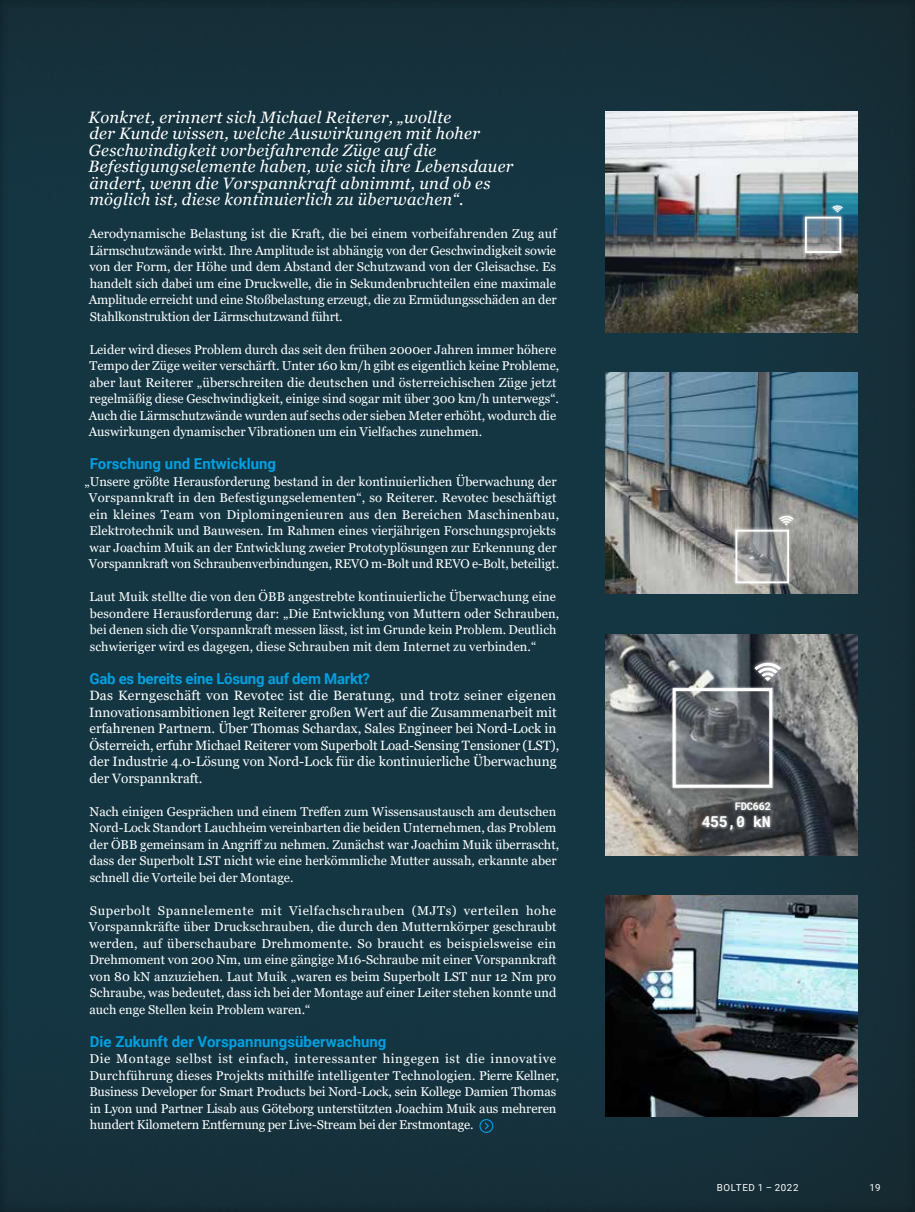
<style>
.page{position:relative;width:915px;height:1212px;background:#fff}
.page>*{position:absolute;margin:0;border:0;box-sizing:border-box;transform-origin:0 0}
.t1{font:italic 16.5px/16.5px "Georgia";letter-spacing:.02em;color:#fff}
.t2{font:700 15px "Roboto";color:#009fe0}
.t3{font:700 15px "Roboto";letter-spacing:-.02em;color:#009fe0}
.t4{font:700 15px "Roboto Mono";color:#fff}
.t5{font:13.5px/16.5px "Georgia";color:#fff}
.t6{font:12.75px/16.5px "Georgia";color:#fff}
.t7{font:700 10.5px "Roboto Mono";letter-spacing:-.03em;color:#fff}
.t8{font:9.75px "Roboto";letter-spacing:.065em;color:#fff}
</style>
<div class="page">
<div style="left:0;top:0;width:914px;height:1212px;background:#143542"></div>
<img style="left:605px;top:895px;width:252px;height:221px">
<img style="left:605px;top:111px;width:252px;height:221px">
<div style="left:801px;top:213px;width:43px;height:44px;background:#fff;opacity:.75"></div>
<svg style="left:807px;top:220px;width:31px;height:30px"></svg>
<div style="left:804px;top:217px;width:37px;height:36px;border:2px solid #fff"></div>
<img style="left:605px;top:373px;width:252px;height:221px">
<div style="left:731px;top:526px;width:61px;height:61px;background:#fff;opacity:.75"></div>
<svg style="left:738px;top:533px;width:47px;height:47px;background:#959697"></svg>
<div style="left:735px;top:530px;width:53px;height:53px;border:2px solid #fff"></div>
<div style="left:775px;top:513px;width:21px;height:15px;background:#fff;opacity:.75"></div>
<svg style="left:778px;top:515px;width:15px;height:10px"></svg>
<img style="left:605px;top:634px;width:252px;height:221px">
<svg style="left:671px;top:687px;width:102px;height:102px;background:#707377"></svg>
<div style="left:750px;top:659px;width:34px;height:25px;background:#fff;opacity:.75"></div>
<svg style="left:754px;top:661px;width:26px;height:20px"></svg>
<div style="left:699px;top:800px;width:74px;height:33px;background:#fff;opacity:.75"></div>
<div style="left:830px;top:204px;width:14px;height:10px;background:#fff;opacity:.75"></div>
<svg style="left:832px;top:205px;width:10px;height:7px"></svg>
<div style="left:479px;top:1119px;width:14px;height:14px;border:1px solid #009fe0;border-radius:50%"></div>
<svg style="left:485px;top:1122px;width:4px;height:8px"></svg>
<p class="t1" style="left:89px;top:109px;width:426px">Konkret, erinnert sich Michael Reiterer, „wollte<br>der Kunde wissen, welche Auswirkungen mit hoher Geschwindigkeit vorbeifahrende Züge auf die Befestigungselemente haben, wie sich ihre Lebensdauer ändert, wenn die Vorspannkraft abnimmt, und ob es möglich ist, diese kontinuierlich zu überwachen“.</p>
<p class="t6" style="left:89px;top:226px;width:469px;text-align:justify">Aerodynamische Belastung ist die Kraft, die bei einem vorbeifahrenden Zug auf Lärmschutzwände wirkt. Ihre Amplitude ist abhängig von der Geschwindigkeit sowie von der Form, der Höhe und dem Abstand der Schutzwand von der Gleisachse. Es handelt sich dabei um eine Druckwelle, die in Sekundenbruchteilen eine maximale Amplitude erreicht und eine Stoßbelastung erzeugt, die zu Ermüdungsschäden an der Stahlkonstruktion der Lärmschutzwand führt.</p>
<p class="t6" style="left:89px;top:341px;width:472px">Leider wird dieses Problem durch das seit den frühen 2000er Jahren immer höhere Tempo der Züge weiter verschärft. Unter 160 km/h gibt es eigentlich keine Probleme, aber laut Reiterer „überschreiten die deutschen und österreichischen Züge jetzt regelmäßig diese Geschwindigkeit, einige sind sogar mit über 300 km/h unterwegs“.<br>Auch die Lärmschutzwände wurden auf sechs oder sieben Meter erhöht, wodurch die Auswirkungen dynamischer Vibrationen um ein Vielfaches zunehmen.</p>
<p class="t2" style="left:90px;top:453px;width:188px">Forschung und Entwicklung</p>
<p class="t6" style="left:84px;top:473px;width:476px;text-align:center">„Unsere größte Herausforderung bestand in der kontinuierlichen Überwachung der Vorspannkraft in den Befestigungselementen“, so Reiterer. Revotec beschäftigt ein kleines Team von Diplomingenieuren aus den Bereichen Maschinenbau, Elektrotechnik und Bauwesen. Im Rahmen eines vierjährigen Forschungsprojekts war Joachim Muik an der Entwicklung zweier Prototyplösungen zur Erkennung der Vorspannkraft von Schraubenverbindungen, REVO m-Bolt und REVO e-Bolt, beteiligt.</p>
<p class="t6" style="left:89px;top:589px;width:471px">Laut Muik stellte die von den ÖBB angestrebte kontinuierliche Überwachung eine besondere Herausforderung dar: „Die Entwicklung von Muttern oder Schrauben, bei denen sich die Vorspannkraft messen lässt, ist im Grunde kein Problem. Deutlich schwieriger wird es dagegen, diese Schrauben mit dem Internet zu verbinden.“</p>
<p class="t3" style="left:89px;top:668px;width:282px">Gab es bereits eine Lösung auf dem Markt?</p>
<p class="t5" style="left:89px;top:688px;width:471px">Das Kerngeschäft von Revotec ist die Beratung, und trotz seiner eigenen Innovationsambitionen legt Reiterer großen Wert auf die Zusammenarbeit mit erfahrenen Partnern. Über Thomas Schardax, Sales Engineer bei Nord-Lock in Österreich, erfuhr Michael Reiterer vom Superbolt Load-Sensing Tensioner (LST), der Industrie 4.0-Lösung von Nord-Lock für die kontinuierliche Überwachung der Vorspannkraft.</p>
<p class="t6" style="left:89px;top:803px;width:471px">Nach einigen Gesprächen und einem Treffen zum Wissensaustausch am deutschen Nord-Lock Standort Lauchheim vereinbarten die beiden Unternehmen, das Problem der ÖBB gemeinsam in Angriff zu nehmen. Zunächst war Joachim Muik überrascht, dass der Superbolt LST nicht wie eine herkömmliche Mutter aussah, erkannte aber schnell die Vorteile bei der Montage.</p>
<p class="t6" style="left:89px;top:902px;width:469px;text-align:justify">Superbolt Spannelemente mit Vielfachschrauben (MJTs) verteilen hohe Vorspannkräfte über Druckschrauben, die durch den Mutternkörper geschraubt werden, auf überschaubare Drehmomente. So braucht es beispielsweise ein Drehmoment von 200 Nm, um eine gängige M16-Schraube mit einer Vorspannkraft von 80 kN anzuziehen. Laut Muik „waren es beim Superbolt LST nur 12 Nm pro Schraube, was bedeutet, dass ich bei der Montage auf einer Leiter stehen konnte und auch enge Stellen kein Problem waren.“</p>
<p class="t2" style="left:90px;top:1031px;width:298px">Die Zukunft der Vorspannungsüberwachung</p>
<p class="t6" style="left:89px;top:1051px;width:471px">Die Montage selbst ist einfach, interessanter hingegen ist die innovative Durchführung dieses Projekts mithilfe intelligenter Technologien. Pierre Kellner, Business Developer for Smart Products bei Nord-Lock, sein Kollege Damien Thomas in Lyon und Partner Lisab aus Göteborg unterstützten Joachim Muik aus mehreren hundert Kilometern Entfernung per Live-Stream bei der Erstmontage.</p>
<p class="t7" style="left:734px;top:799px;width:38px">FDC662</p>
<p class="t4" style="left:701px;top:811px;width:70px">455,0 kN</p>
<p class="t8" style="left:716px;top:1180px;width:83px">BOLTED 1 – 2022</p>
<p class="t8" style="left:869px;top:1180px;width:13px">19</p>
</div>
